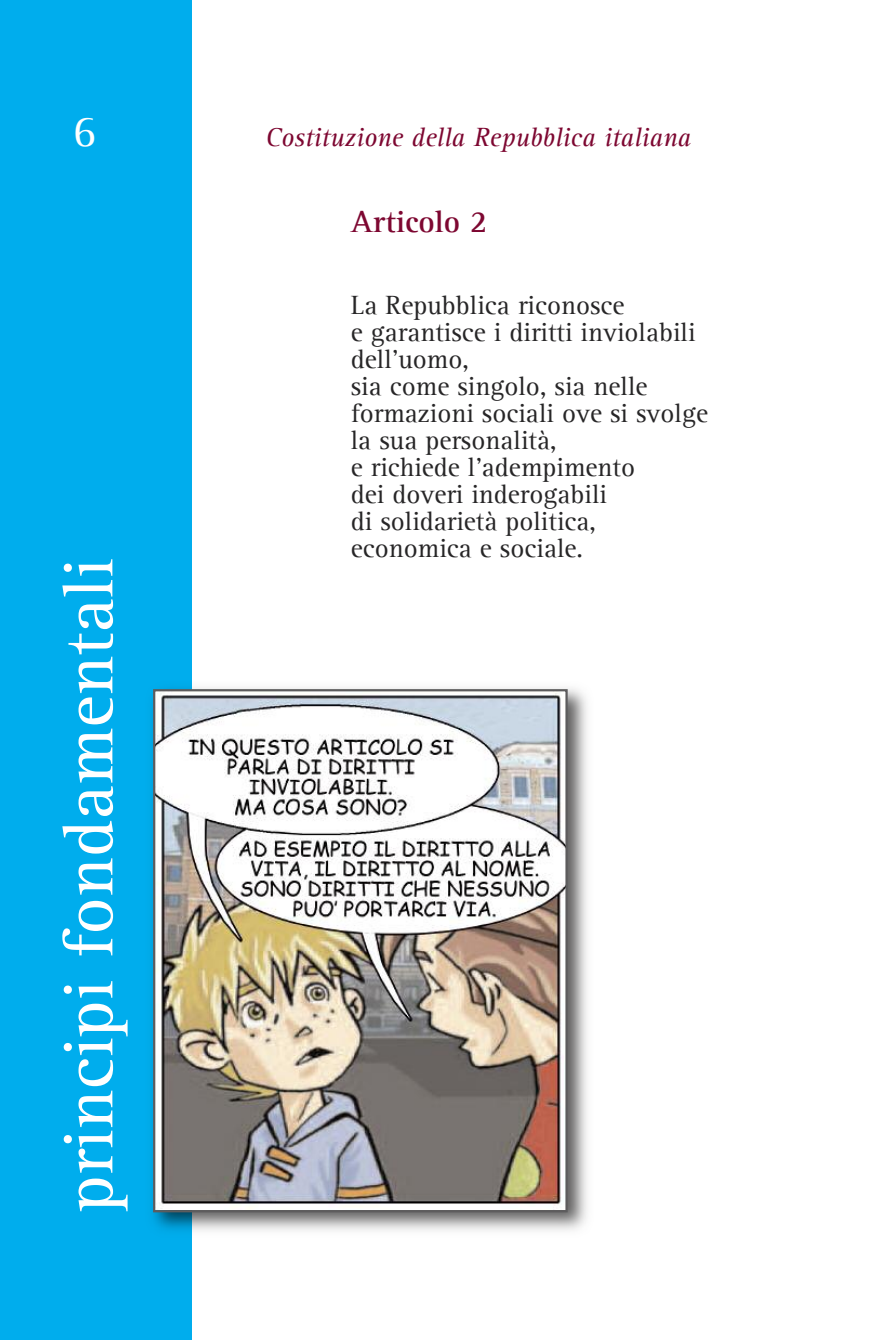
<style>
.page{position:relative;width:893px;height:1340px;background:#fff}
.page>*{position:absolute;margin:0;border:0;box-sizing:border-box;transform-origin:0 0}
.t1{font:72px "Agfa Rotis Serif";color:#fff}
.t2{font:45px "Agfa Rotis Serif";color:#fff}
.t3{font:700 31.5px "Agfa Rotis Serif";color:#7d0731}
.t4{font:27px/27px "Agfa Rotis Serif";color:#272627}
.t5{font:italic 27px "Agfa Rotis Serif";color:#7d0731}
</style>
<div class="page">
<div style="left:0;top:0;width:191px;height:1339px;background:#00aded"></div>
<img style="left:152px;top:679px;width:435px;height:562px">
<img style="left:156px;top:692px;width:409px;height:517px">
<div style="left:153px;top:689px;width:415px;height:523px;border:2px solid #5d5c5d"></div>
<h2 class="t2" style="left:73px;top:106px;width:25px">6</h2>
<h1 class="t1" style="left:48px;top:1212px;width:655px;rotate:-90deg">principi fondamentali</h1>
<p class="t5" style="left:266px;top:122px;width:427px">Costituzione della Repubblica italiana</p>
<p class="t3" style="left:351px;top:203px;width:138px">Articolo 2</p>
<p class="t4" style="left:351px;top:292px;width:359px">La Repubblica riconosce<br>e garantisce i diritti inviolabili dell'uomo,<br>sia come singolo, sia nelle formazioni sociali ove si svolge la sua personalità,<br>e richiede l'adempimento<br>dei doveri inderogabili<br>di solidarietà politica, economica e sociale.</p>
</div>
